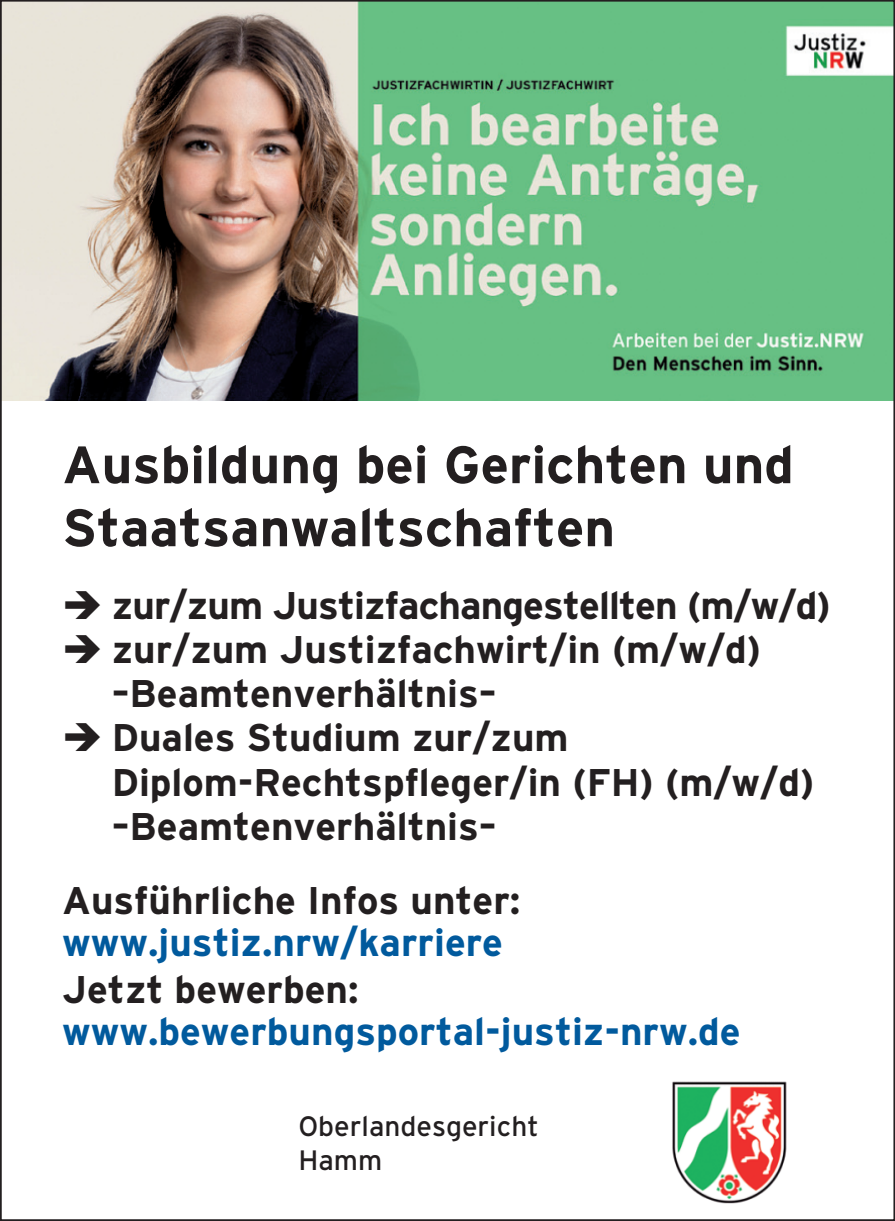
<style>
.page{position:relative;width:895px;height:1221px;background:#fff}
.page>*{position:absolute;margin:0;border:0;box-sizing:border-box;transform-origin:0 0}
.t1{font:700 52.5px/63px "Interstate";color:#231f20}
.t2{font:700 38.5px/44.4px "Interstate";color:#231f20}
.t3{font:700 38.5px/42px "Interstate";color:#015a9d}
.t4{font:700 38.5px "Interstate";letter-spacing:-.025em;color:#231f20}
.t5{font:28px/33.6px "Interstate";color:#231f20}
.s1{color:#015a9d}
.s2{color:#231f20}
</style>
<div class="page">
<img style="left:3px;top:3px;width:889px;height:397px">
<img style="left:672px;top:1081px;width:115px;height:121px">
<p class="t1" style="left:62px;top:433px;width:733px">Ausbildung bei Gerichten und<br>Staatsanwaltschaften</p>
<p class="t4" style="left:62px;top:583px;width:770px">➔ zur/zum Justizfachangestellten (m/w/d)</p>
<p class="t2" style="left:112px;top:626px;width:651px;text-indent:-50px">➔ zur/zum Justizfachwirt/in (m/w/d) –Beamtenverhältnis–</p>
<p class="t2" style="left:112px;top:715px;width:704px;text-indent:-50px">➔ Duales Studium zur/zum<br>Diplom-Rechtspfleger/in (FH) (m/w/d) –Beamtenverhältnis–</p>
<p class="t2" style="left:62px;top:879px;width:460px;line-height:42px">Ausführliche Infos unter: <span class="s1">www.justiz.nrw/karriere</span></p>
<p class="t3" style="left:62px;top:967px;width:680px"><span class="s2">Jetzt bewerben: </span>www.bewerbungsportal-justiz-nrw.de</p>
<p class="t5" style="left:298px;top:1109px;width:242px">Oberlandesgericht<br>Hamm</p>
</div>
